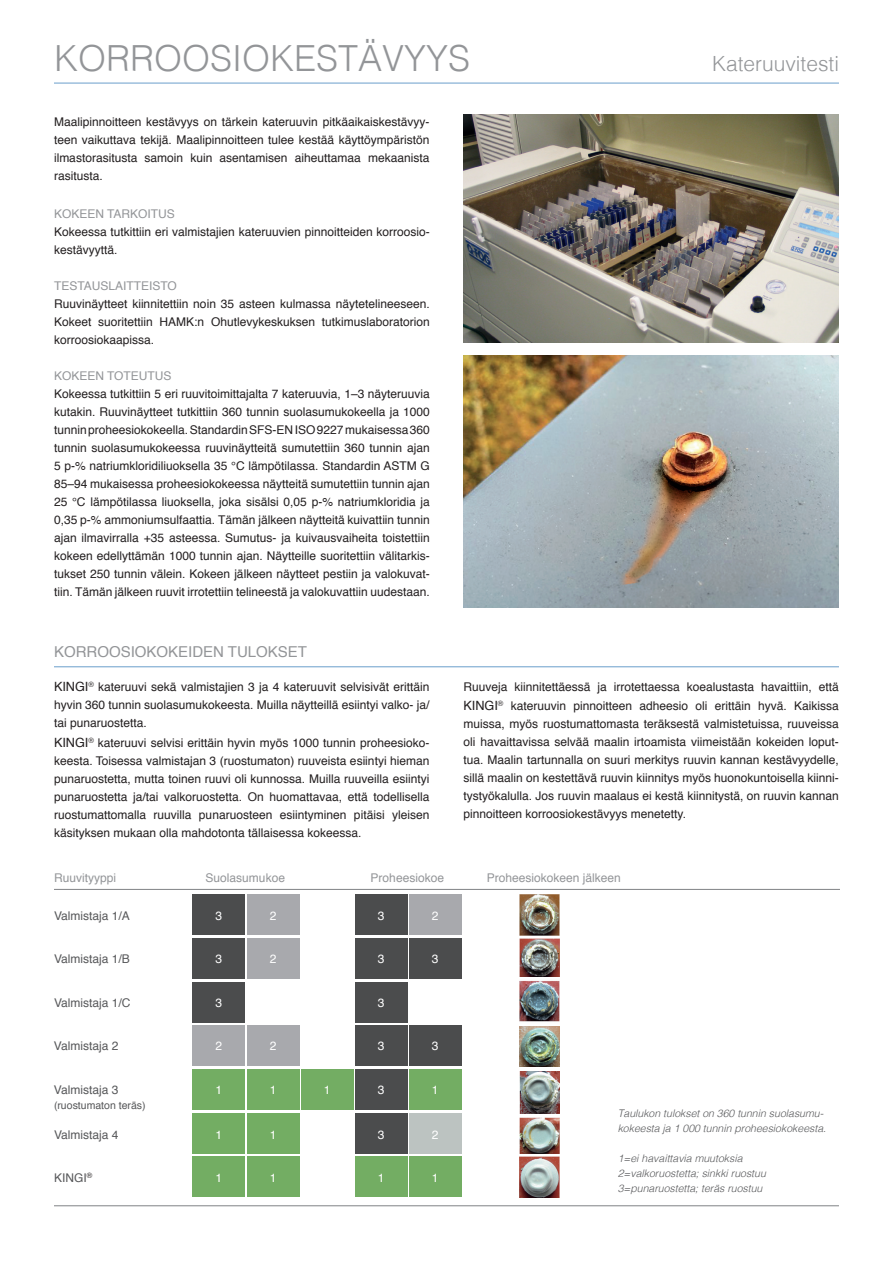
<style>
.page{position:relative;width:893px;height:1263px;background:#fff}
.page>*{position:absolute;margin:0;border:0;box-sizing:border-box;transform-origin:0 0}
.t1{font:300 36px "Helvetica";color:#939598}
.t2{font:300 20.85px "Helvetica";color:#939598}
.t3{font:15px "Helvetica";color:#939598}
.t4{font:12px/18px "Helvetica";color:#231f20;text-align:justify}
.t5{font:12px "Helvetica";color:#939598}
.t6{font:12px "Helvetica";color:#57585a}
.t7{font:12px "Helvetica";color:#fff}
.t8{font:italic 300 10.5px/15px "Helvetica";color:#57585a}
.t9{font:10.5px "Helvetica";color:#57585a}
.s1{font-size:12.75px}
</style>
<div class="page">
<hr style="left:54px;top:83px;width:785px;height:1px;background:#6a9ecb">
<img style="left:463px;top:115px;width:376px;height:227px">
<hr style="left:54px;top:666px;width:785px;height:1px;background:#6a9ecb">
<img style="left:463px;top:355px;width:376px;height:252px">
<div style="left:193px;top:938px;width:52px;height:41px;background:#4b4c4d"></div>
<div style="left:409px;top:938px;width:52px;height:41px;background:#4b4c4d"></div>
<div style="left:247px;top:938px;width:52px;height:41px;background:#a8a9ad"></div>
<div style="left:355px;top:938px;width:52px;height:41px;background:#4b4c4d"></div>
<div style="left:193px;top:1025px;width:52px;height:41px;background:#a8a9ad"></div>
<div style="left:409px;top:1025px;width:52px;height:41px;background:#4b4c4d"></div>
<div style="left:247px;top:1025px;width:52px;height:41px;background:#a8a9ad"></div>
<div style="left:355px;top:1025px;width:52px;height:41px;background:#4b4c4d"></div>
<div style="left:193px;top:1113px;width:52px;height:40px;background:#73ad63"></div>
<div style="left:409px;top:1113px;width:52px;height:40px;background:#bcc3c1"></div>
<div style="left:247px;top:1113px;width:52px;height:40px;background:#73ad63"></div>
<div style="left:355px;top:1113px;width:52px;height:40px;background:#4b4c4d"></div>
<div style="left:193px;top:982px;width:52px;height:40px;background:#4b4c4d"></div>
<div style="left:355px;top:982px;width:52px;height:40px;background:#4b4c4d"></div>
<div style="left:193px;top:895px;width:52px;height:40px;background:#4b4c4d"></div>
<div style="left:409px;top:895px;width:52px;height:40px;background:#a8a9ad"></div>
<div style="left:247px;top:895px;width:52px;height:40px;background:#a8a9ad"></div>
<div style="left:355px;top:895px;width:52px;height:40px;background:#4b4c4d"></div>
<div style="left:193px;top:1069px;width:52px;height:41px;background:#73ad63"></div>
<div style="left:409px;top:1069px;width:52px;height:41px;background:#73ad63"></div>
<div style="left:301px;top:1069px;width:52px;height:41px;background:#73ad63"></div>
<div style="left:247px;top:1069px;width:52px;height:41px;background:#73ad63"></div>
<div style="left:355px;top:1069px;width:52px;height:41px;background:#4b4c4d"></div>
<div style="left:193px;top:1156px;width:52px;height:41px;background:#73ad63"></div>
<div style="left:409px;top:1156px;width:52px;height:41px;background:#73ad63"></div>
<div style="left:247px;top:1156px;width:52px;height:41px;background:#73ad63"></div>
<div style="left:355px;top:1156px;width:52px;height:41px;background:#73ad63"></div>
<hr style="left:54px;top:889px;width:786px;height:1px;background:#808285">
<hr style="left:54px;top:1205px;width:785px;height:1px;background:#808285">
<img style="left:520px;top:1156px;width:39px;height:41px">
<img style="left:520px;top:895px;width:39px;height:40px">
<img style="left:520px;top:939px;width:39px;height:38px">
<img style="left:520px;top:981px;width:39px;height:41px">
<img style="left:520px;top:1026px;width:39px;height:41px">
<img style="left:520px;top:1071px;width:39px;height:42px">
<img style="left:520px;top:1117px;width:39px;height:36px">
<h1 class="t1" style="left:54px;top:28px;width:418px">KORROOSIOKESTÄVYYS</h1>
<p class="t4" style="left:54px;top:113px;width:377px">Maalipinnoitteen kestävyys on tärkein kateruuvin pitkäaikaiskestävyy&shy;teen vaikuttava tekijä. Maalipinnoitteen tulee kestää käyttöympäristön ilmastorasitusta samoin kuin asentamisen aiheuttamaa mekaanista rasitusta.</p>
<p class="t5" style="left:54px;top:204px;width:122px">KOKEEN TARKOITUS</p>
<p class="t4" style="left:54px;top:223px;width:377px">Kokeessa tutkittiin eri valmistajien kateruuvien pinnoitteiden korroosio&shy;kestävyyttä.</p>
<p class="t5" style="left:54px;top:276px;width:124px">TESTAUSLAITTEISTO</p>
<p class="t4" style="left:54px;top:295px;width:377px">Ruuvinäytteet kiinnitettiin noin 35 asteen kulmassa näytetelineeseen.<br>Kokeet suoritettiin HAMK:n Ohutlevykeskuksen tutkimuslaboratorion korroosiokaapissa.</p>
<p class="t5" style="left:54px;top:366px;width:119px">KOKEEN TOTEUTUS</p>
<p class="t4" style="left:54px;top:385px;width:377px">Kokeessa tutkittiin 5 eri ruuvitoimittajalta 7 kateruuvia, 1–3 näyteruuvia kutakin. Ruuvinäytteet tutkittiin 360 tunnin suolasumukokeella ja 1000 tunnin proheesiokokeella. Standardin SFS-EN ISO 9227 mukaisessa 360 tunnin suolasumukokeessa ruuvinäytteitä sumutettiin 360 tunnin ajan 5 p-% natriumkloridiliuoksella 35 °C lämpötilassa. Standardin ASTM G 85–94 mukaisessa proheesiokokeessa näytteitä sumutettiin tunnin ajan 25 °C lämpötilassa liuoksella, joka sisälsi 0,05 p-% natriumkloridia ja 0,35 p-% ammoniumsulfaattia. Tämän jälkeen näytteitä kuivattiin tunnin ajan ilmavirralla +35 asteessa. Sumutus- ja kuivausvaiheita toistettiin kokeen edellyttämän 1000 tunnin ajan. Näytteille suoritettiin välitarkis&shy;tukset 250 tunnin välein. Kokeen jälkeen näytteet pestiin ja valokuvat&shy;tiin. Tämän jälkeen ruuvit irrotettiin telineestä ja valokuvattiin uudestaan.</p>
<h2 class="t2" style="left:712px;top:46px;width:128px">Kateruuvitesti</h2>
<p class="t3" style="left:54px;top:640px;width:255px">KORROOSIOKOKEIDEN TULOKSET</p>
<p class="t4" style="left:54px;top:679px;width:377px"><span class="s1">KINGI</span><sup>®</sup> kateruuvi sekä valmistajien 3 ja 4 kateruuvit selvisivät erittäin hyvin 360 tunnin suolasumukokeesta. Muilla näytteillä esiintyi valko- ja/ tai punaruostetta.</p>
<p class="t4" style="left:54px;top:734px;width:377px"><span class="s1">KINGI</span><sup>®</sup> kateruuvi selvisi erittäin hyvin myös 1000 tunnin proheesioko&shy;keesta. Toisessa valmistajan 3 (ruostumaton) ruuveista esiintyi hieman punaruostetta, mutta toinen ruuvi oli kunnossa. Muilla ruuveilla esiintyi punaruostetta ja/tai valkoruostetta. On huomattavaa, että todellisella ruostumattomalla ruuvilla punaruosteen esiintyminen pitäisi yleisen käsityksen mukaan olla mahdotonta tällaisessa kokeessa.</p>
<p class="t4" style="left:463px;top:677px;width:377px;line-height:19.5px">Ruuveja kiinnitettäessä ja irrotettaessa koealustasta havaittiin, että<br><span class="s1">KINGI</span><sup>®</sup> kateruuvin pinnoitteen adheesio oli erittäin hyvä. Kaikissa</p>
<p class="t4" style="left:463px;top:715px;width:377px">muissa, myös ruostumattomasta teräksestä valmistetuissa, ruuveissa oli havaittavissa selvää maalin irtoamista viimeistään kokeiden loput&shy;tua. Maalin tartunnalla on suuri merkitys ruuvin kannan kestävyydelle, sillä maalin on kestettävä ruuvin kiinnitys myös huonokuntoisella kiinni&shy;tystyökalulla. Jos ruuvin maalaus ei kestä kiinnitystä, on ruuvin kannan pinnoitteen korroosiokestävyys menetetty.</p>
<p class="t5" style="left:54px;top:868px;width:64px">Ruuvityyppi</p>
<p class="t5" style="left:206px;top:868px;width:81px">Suolasumukoe</p>
<p class="t5" style="left:371px;top:868px;width:75px">Proheesiokoe</p>
<p class="t5" style="left:487px;top:868px;width:136px">Proheesiokokeen jälkeen</p>
<p class="t6" style="left:54px;top:906px;width:77px">Valmistaja 1/A</p>
<p class="t7" style="left:215px;top:906px;width:8px">3</p>
<p class="t7" style="left:270px;top:906px;width:8px">2</p>
<p class="t7" style="left:378px;top:906px;width:8px">3</p>
<p class="t7" style="left:432px;top:906px;width:8px">2</p>
<p class="t6" style="left:54px;top:949px;width:77px">Valmistaja 1/B</p>
<p class="t7" style="left:215px;top:949px;width:8px">3</p>
<p class="t7" style="left:270px;top:949px;width:8px">2</p>
<p class="t7" style="left:378px;top:949px;width:8px">3</p>
<p class="t7" style="left:432px;top:949px;width:8px">3</p>
<p class="t6" style="left:54px;top:993px;width:78px">Valmistaja 1/C</p>
<p class="t7" style="left:215px;top:993px;width:8px">3</p>
<p class="t7" style="left:378px;top:993px;width:8px">3</p>
<p class="t6" style="left:54px;top:1036px;width:66px">Valmistaja 2</p>
<p class="t7" style="left:215px;top:1036px;width:8px">2</p>
<p class="t7" style="left:270px;top:1036px;width:8px">2</p>
<p class="t7" style="left:378px;top:1036px;width:8px">3</p>
<p class="t7" style="left:432px;top:1036px;width:8px">3</p>
<p class="t6" style="left:54px;top:1080px;width:66px">Valmistaja 3</p>
<p class="t7" style="left:215px;top:1080px;width:8px">1</p>
<p class="t7" style="left:270px;top:1080px;width:8px">1</p>
<p class="t7" style="left:324px;top:1080px;width:8px">1</p>
<p class="t7" style="left:378px;top:1080px;width:8px">3</p>
<p class="t7" style="left:432px;top:1080px;width:8px">1</p>
<p class="t9" style="left:54px;top:1097px;width:93px">(ruostumaton teräs)</p>
<p class="t6" style="left:54px;top:1125px;width:66px">Valmistaja 4</p>
<p class="t7" style="left:215px;top:1125px;width:8px">1</p>
<p class="t7" style="left:270px;top:1125px;width:8px">1</p>
<p class="t7" style="left:378px;top:1125px;width:8px">3</p>
<p class="t7" style="left:432px;top:1125px;width:8px">2</p>
<p class="t6" style="left:54px;top:1168px;width:40px">KINGI<sup>®</sup></p>
<p class="t7" style="left:215px;top:1168px;width:8px">1</p>
<p class="t7" style="left:270px;top:1168px;width:8px">1</p>
<p class="t7" style="left:378px;top:1168px;width:8px">1</p>
<p class="t7" style="left:432px;top:1168px;width:8px">1</p>
<p class="t8" style="left:618px;top:1105px;width:210px">Taulukon tulokset on 360 tunnin suolasumu&shy;kokeesta ja 1 000 tunnin proheesiokokeesta.</p>
<p class="t8" style="left:618px;top:1150px;width:150px">1=ei havaittavia muutoksia<br>2=valkoruostetta; sinkki ruostuu<br>3=punaruostetta; teräs ruostuu</p>
</div>
